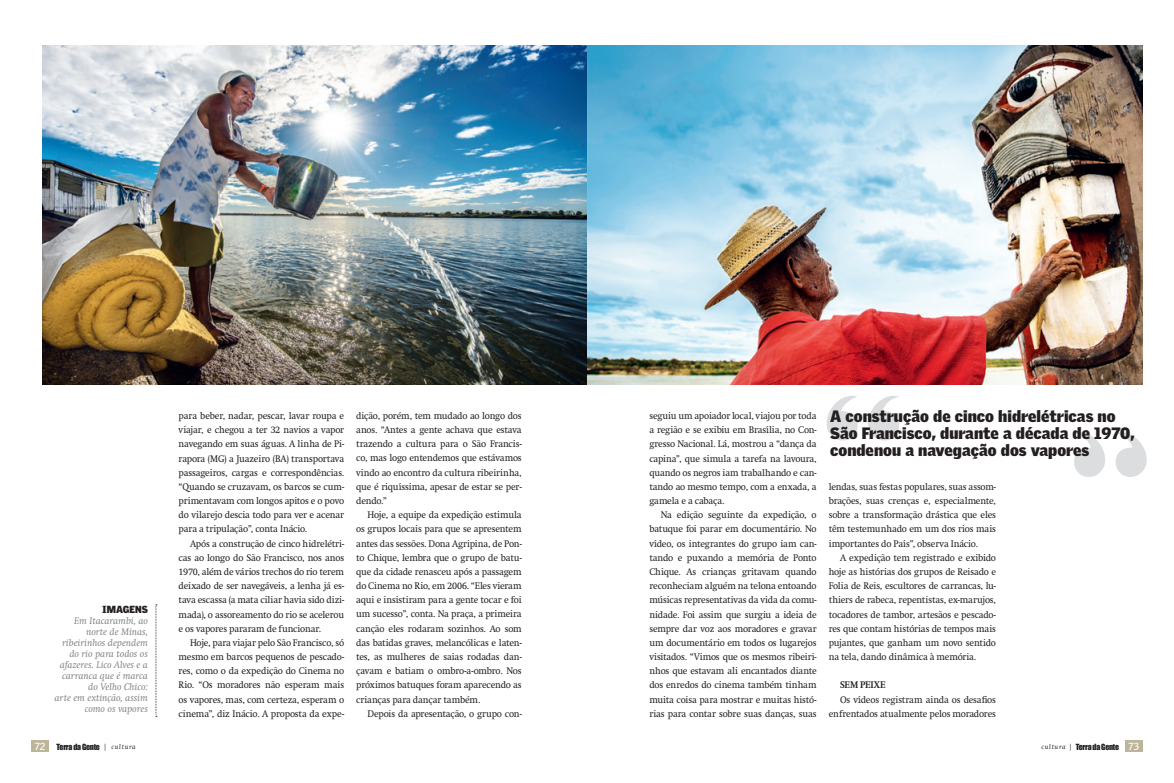
<style>
.page{position:relative;width:1174px;height:783px;background:#fff}
.page>*{position:absolute;margin:0;border:0;box-sizing:border-box;transform-origin:0 0}
.t1{font:900 16px/17px "Griffith Gothic";color:#231f20}
.t2{font:10px/14.2px "Swift EF";letter-spacing:-.02em;color:#231f20;text-align:justify;scale:.95 1}
.t3{font:italic 10px/11px "Swift EF";color:#808285;text-align:right}
.t4{font:700 10px "Swift EF";letter-spacing:-.015em;color:#231f20;scale:.95 1}
.t5{font:900 10px "Griffith Gothic";color:#231f20}
.t6{font:7.8px "Impact";letter-spacing:-.03em;color:#231f20}
.s1{font-family:"Swift EF";font-weight:700;font-size:10px;color:#fff}
.s2{font-family:"Swift EF";font-size:7px}
.s3{font-family:"Swift EF";font-style:italic;font-size:7px}
</style>
<div class="page">
<svg style="left:156px;top:604px;width:1px;height:113px"></svg>
<img style="left:43px;top:45px;width:1099px;height:339px">
<svg style="left:826px;top:396px;width:73px;height:44px"></svg>
<svg style="left:1074px;top:432px;width:72px;height:45px"></svg>
<div style="left:32px;top:740px;width:17px;height:11px;background:#bcb59a"></div>
<div style="left:1125px;top:740px;width:17px;height:11px;background:#bcb59a"></div>
<p class="t5" style="left:102px;top:603px;width:35px">IMAGENS</p>
<p class="t3" style="left:55px;top:615px;width:95px">Em Itacarambi, ao norte de Minas, ribeirinhos dependem do rio para todos os afazeres. Lico Alves e a carranca que é marca do Velho Chico:<br>arte em extinção, assim como os vapores</p>
<p class="t2" style="left:179px;top:409px;width:176px">para beber, nadar, pescar, lavar roupa e viajar, e chegou a ter 32 navios a vapor navegando em suas águas. A linha de Pi&shy;rapora (MG) a Juazeiro (BA) transportava passageiros, cargas e correspondências. “Quando se cruzavam, os barcos se cum&shy;primentavam com longos apitos e o povo do vilarejo descia todo para ver e acenar para a tripulação”, conta Inácio.</p>
<p class="t2" style="left:179px;top:536px;width:176px;text-indent:11px">Após a construção de cinco hidrelétri&shy;cas ao longo do São Francisco, nos anos 1970, além de vários trechos do rio terem deixado de ser navegáveis, a lenha já es&shy;tava escassa (a mata ciliar havia sido dizi&shy;mada), o assoreamento do rio se acelerou e os vapores pararam de funcionar.</p>
<p class="t2" style="left:179px;top:635px;width:176px;text-indent:11px">Hoje, para viajar pelo São Francisco, só mesmo em barcos pequenos de pescado&shy;res, como o da expedição do Cinema no Rio. “Os moradores não esperam mais os vapores, mas, com certeza, esperam o cinema”, diz Inácio. A proposta da expe-</p>
<p class="t2" style="left:356px;top:408px;width:176px">dição, porém, tem mudado ao longo dos anos. “Antes a gente achava que estava trazendo a cultura para o São Francis&shy;co, mas logo entendemos que estávamos vindo ao encontro da cultura ribeirinha, que é riquíssima, apesar de estar se per&shy;dendo.”</p>
<p class="t2" style="left:356px;top:508px;width:176px;text-indent:11px">Hoje, a equipe da expedição estimula os grupos locais para que se apresentem antes das sessões. Dona Agripina, de Pon&shy;to Chique, lembra que o grupo de batu&shy;que da cidade renasceu após a passagem do Cinema no Rio, em 2006. “Eles vieram aqui e insistiram para a gente tocar e foi um sucesso”, conta. Na praça, a primeira canção eles rodaram sozinhos. Ao som das batidas graves, melancólicas e laten&shy;tes, as mulheres de saias rodadas dan&shy;çavam e batiam o ombro-a-ombro. Nos próximos batuques foram aparecendo as crianças para dançar também.</p>
<p class="t2" style="left:367px;top:706px;width:164px">Depois da apresentação, o grupo con-</p>
<p class="t2" style="left:649px;top:409px;width:178px">seguiu um apoiador local, viajou por toda a região e se exibiu em Brasília, no Con&shy;gresso Nacional. Lá, mostrou a “dança da capina”, que simula a tarefa na lavoura, quando os negros iam trabalhando e can&shy;tando ao mesmo tempo, com a enxada, a gamela e a cabaça.</p>
<p class="t2" style="left:649px;top:508px;width:178px;text-indent:11px">Na edição seguinte da expedição, o batuque foi parar em documentário. No vídeo, os integrantes do grupo iam can&shy;tando e puxando a memória de Ponto Chique. As crianças gritavam quando reconheciam alguém na telona entoando músicas representativas da vida da comu&shy;nidade. Foi assim que surgiu a ideia de sempre dar voz aos moradores e gravar um documentário em todos os lugarejos visitados. “Vimos que os mesmos ribeiri&shy;nhos que estavam ali encantados diante dos enredos do cinema também tinham muita coisa para mostrar e muitas histó&shy;rias para contar sobre suas danças, suas</p>
<h1 class="t1" style="left:830px;top:407px;width:306px">A construção de cinco hidrelétricas no<br>São Francisco, durante a década de 1970, condenou a navegação dos vapores</h1>
<p class="t2" style="left:828px;top:479px;width:178px">lendas, suas festas populares, suas assom&shy;brações, suas crenças e, especialmente, sobre a transformação drástica que eles têm testemunhado em um dos rios mais importantes do País”, observa Inácio.</p>
<p class="t2" style="left:828px;top:550px;width:178px;text-indent:11px">A expedição tem registrado e exibido hoje as histórias dos grupos de Reisado e Folia de Reis, escultores de carrancas, lu&shy;thiers de rabeca, repentistas, ex-marujos, tocadores de tambor, artesãos e pescado&shy;res que contam histórias de tempos mais pujantes, que ganham um novo sentido na tela, dando dinâmica à memória.</p>
<p class="t4" style="left:840px;top:679px;width:50px">SEM PEIXE</p>
<p class="t2" style="left:828px;top:692px;width:178px;text-align:right">Os vídeos registram ainda os desafios enfrentados atualmente pelos moradores</p>
<p class="t6" style="left:35px;top:741px;width:102px"><span class="s1">72</span> Terra da Gente <span class="s2">|</span> <span class="s3">cultura</span></p>
<p class="t6" style="left:1041px;top:741px;width:99px"><span class="s3">cultura</span> <span class="s2">|</span> Terra da Gente <span class="s1">73</span></p>
</div>
